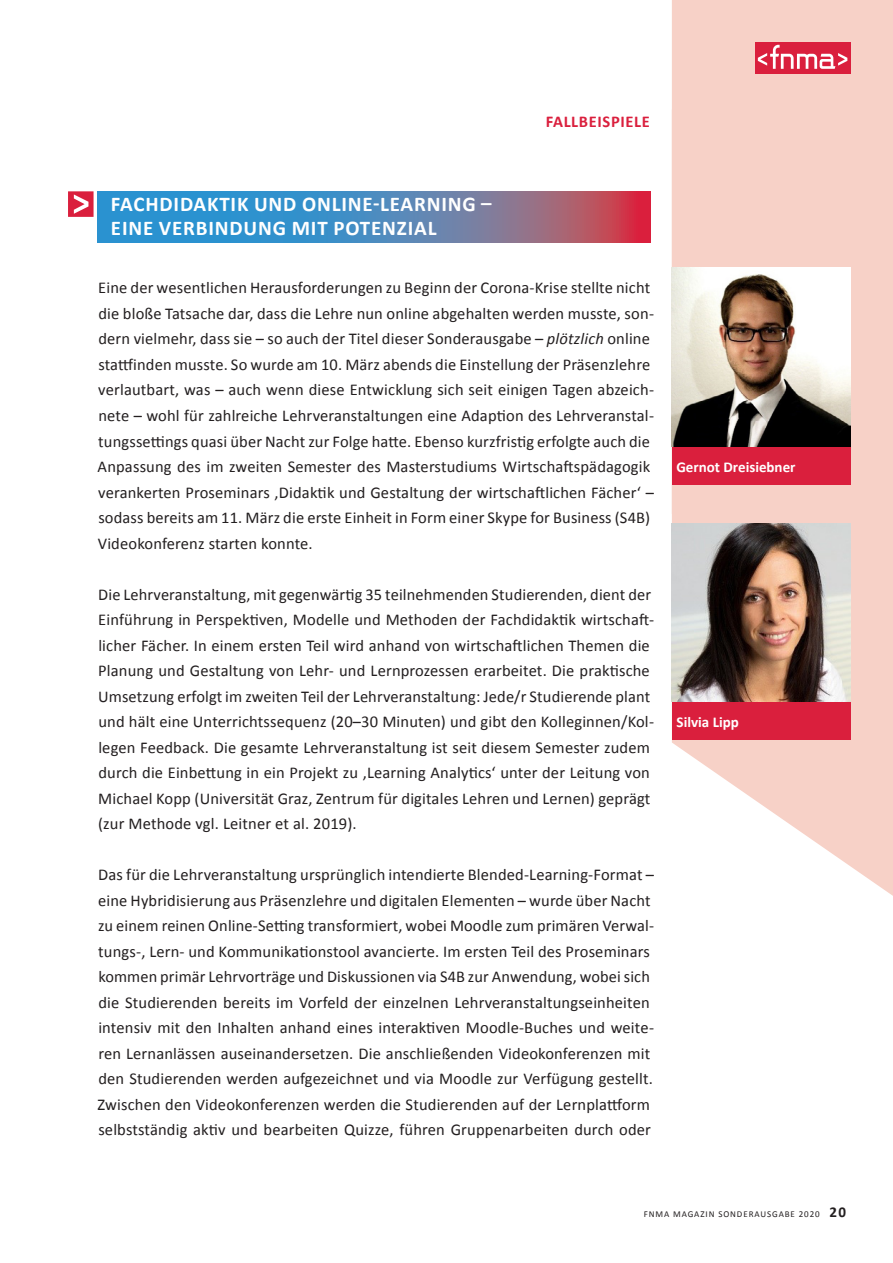
<style>
.page{position:relative;width:893px;height:1263px;background:#fff}
.page>*{position:absolute;margin:0;border:0;box-sizing:border-box;transform-origin:0 0}
.Head_3_Verlaufsbox{font:700 21px/24px "Calibri";letter-spacing:.04em;color:#fff}
.Body_1{font:16.5px/25.5px "Calibri";letter-spacing:.01em;color:#231f20}
.Head_2{font:700 16.5px "Calibri";letter-spacing:.04em;color:#da1f3d}
.t1{font:700 15px "Calibri";color:#fff}
.t2{font:9px "Calibri";letter-spacing:.1em;color:#231f20}
.s1{font-style:italic}
.s2{font-weight:700;font-size:15px}
</style>
<div class="page">
<div style="left:672px;top:0;width:221px;height:109px;background:#f7d1c7"></div>
<svg style="left:672px;top:109px;width:221px;height:787px;fill:#f7d1c7"></svg>
<svg style="left:98px;top:191px;width:553px;height:51px;background:#5f7fab"></svg>
<svg style="left:68px;top:191px;width:26px;height:26px"></svg>
<div style="left:672px;top:446px;width:178px;height:39px;background:#da1f3d"></div>
<img style="left:672px;top:268px;width:178px;height:178px">
<div style="left:672px;top:702px;width:178px;height:38px;background:#da1f3d"></div>
<img style="left:672px;top:523px;width:178px;height:179px">
<div style="left:755px;top:43px;width:95px;height:31px;background:#da1f3d"></div>
<svg style="left:758px;top:45px;width:89px;height:24px"></svg>
<h1 class="Head_2" style="left:546px;top:111px;width:106px">FALLBEISPIELE</h1>
<h2 class="Head_3_Verlaufsbox" style="left:111px;top:191px;width:382px">FACHDIDAKTIK UND ONLINE-LEARNING –<br>EINE VERBINDUNG MIT POTENZIAL</h2>
<p class="Body_1" style="left:98px;top:274px;width:558px">Eine der wesentlichen Herausforderungen zu Beginn der Corona-Krise stellte nicht die bloße Tatsache dar, dass die Lehre nun online abgehalten werden musste, son&shy;dern vielmehr, dass sie – so auch der Titel dieser Sonderausgabe – <span class="s1">plötzlich</span> online stattfinden musste. So wurde am 10. März abends die Einstellung der Präsenzlehre verlautbart, was – auch wenn diese Entwicklung sich seit einigen Tagen abzeich&shy;nete – wohl für zahlreiche Lehrveranstaltungen eine Adaption des Lehrveranstal&shy;tungssettings quasi über Nacht zur Folge hatte. Ebenso kurzfristig erfolgte auch die Anpassung des im zweiten Semester des Masterstudiums Wirtschaftspädagogik verankerten Proseminars ‚Didaktik und Gestaltung der wirtschaftlichen Fächer‘ – sodass bereits am 11. März die erste Einheit in Form einer Skype for Business (S4B)<br>Videokonferenz starten konnte.</p>
<p class="Body_1" style="left:98px;top:581px;width:558px">Die Lehrveranstaltung, mit gegenwärtig 35 teilnehmenden Studierenden, dient der Einführung in Perspektiven, Modelle und Methoden der Fachdidaktik wirtschaft&shy;licher Fächer. In einem ersten Teil wird anhand von wirtschaftlichen Themen die Planung und Gestaltung von Lehr- und Lernprozessen erarbeitet. Die praktische Umsetzung erfolgt im zweiten Teil der Lehrveranstaltung: Jede/r Studierende plant und hält eine Unterrichtssequenz (20–30 Minuten) und gibt den Kolleginnen/Kol&shy;legen Feedback. Die gesamte Lehrveranstaltung ist seit diesem Semester zudem durch die Einbettung in ein Projekt zu ‚Learning Analytics‘ unter der Leitung von Michael Kopp (Universität Graz, Zentrum für digitales Lehren und Lernen) geprägt (zur Methode vgl. Leitner et al. 2019).</p>
<p class="Body_1" style="left:98px;top:861px;width:558px">Das für die Lehrveranstaltung ursprünglich intendierte Blended-Learning-Format – eine Hybridisierung aus Präsenzlehre und digitalen Elementen – wurde über Nacht zu einem reinen Online-Setting transformiert, wobei Moodle zum primären Verwal&shy;tungs-, Lern- und Kommunikationstool avancierte. Im ersten Teil des Proseminars kommen primär Lehrvorträge und Diskussionen via S4B zur Anwendung, wobei sich die Studierenden bereits im Vorfeld der einzelnen Lehrveranstaltungseinheiten intensiv mit den Inhalten anhand eines interaktiven Moodle-Buches und weite&shy;ren Lernanlässen auseinandersetzen. Die anschließenden Videokonferenzen mit den Studierenden werden aufgezeichnet und via Moodle zur Verfügung gestellt.<br>Zwischen den Videokonferenzen werden die Studierenden auf der Lernplattform selbstständig aktiv und bearbeiten Quizze, führen Gruppenarbeiten durch oder</p>
<p class="t1" style="left:676px;top:458px;width:121px">Gernot Dreisiebner</p>
<p class="t1" style="left:677px;top:713px;width:64px">Silvia Lipp</p>
<p class="t2" style="left:644px;top:1208px;width:204px">FNMA MAGAZIN SONDERAUSGABE 2020 <span class="s2">20</span></p>
</div>
